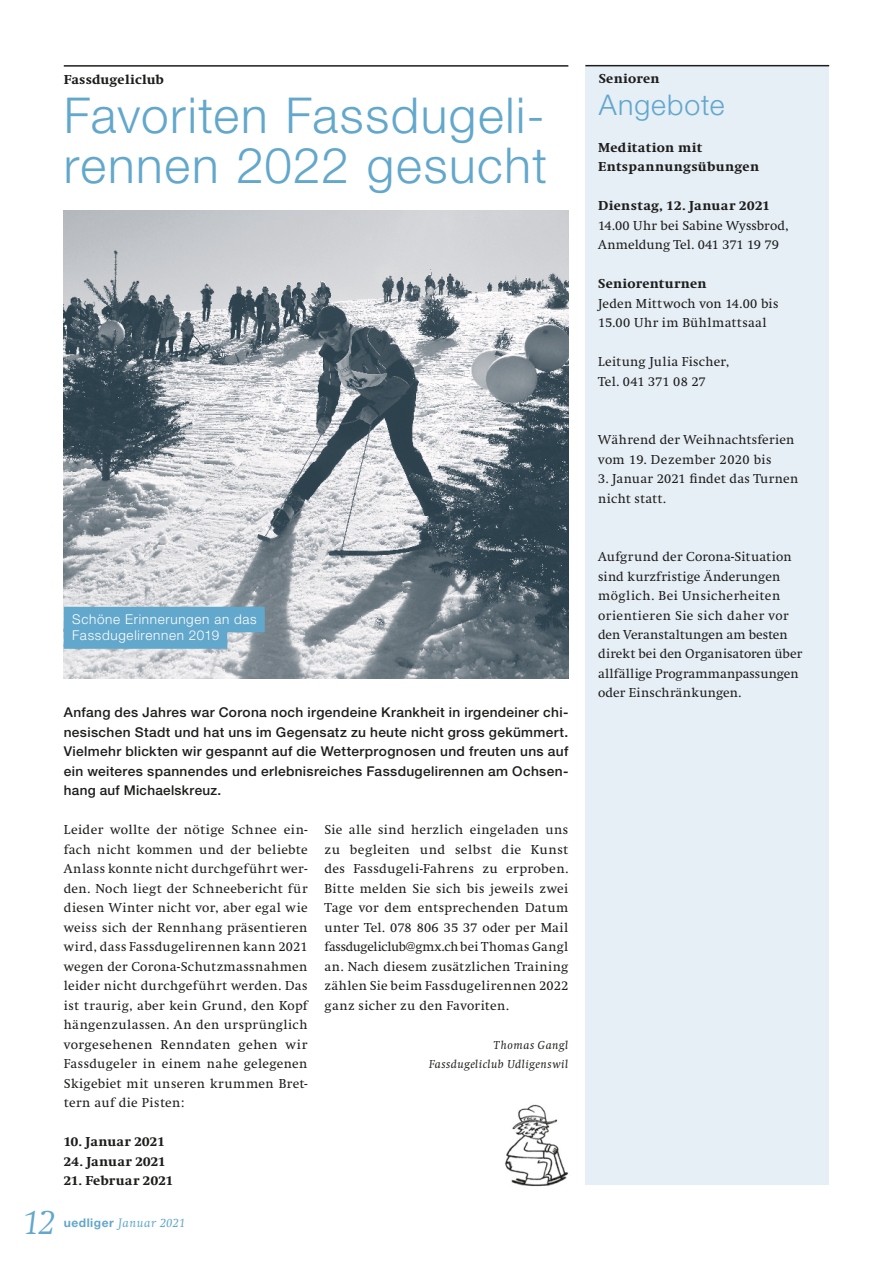
<style>
.page{position:relative;width:893px;height:1263px;background:#fff}
.page>*{position:absolute;margin:0;border:0;box-sizing:border-box;transform-origin:0 0}
.t1{font:300 49.5px/49.5px "Helvetica Neue";letter-spacing:.03em;color:#62a7cc}
.t2{font:italic 300 36px "Swift";color:#62a7cc}
.t3{font:300 28.5px "Helvetica Neue";letter-spacing:.035em;color:#62a7cc}
.t4{font:13.5px/19.5px "Swift";letter-spacing:.015em;color:#1d1d1b}
.t5{font:500 13.5px/19.5px "Helvetica Neue";letter-spacing:.025em;color:#1d1d1b;text-align:justify}
.t6{font:800 13.5px/19.5px "Swift";letter-spacing:.025em;color:#1d1d1b}
.t7{font:300 13.5px/16.5px "Helvetica Neue";letter-spacing:.05em;color:#fff}
.t8{font:italic 12.75px "Swift";letter-spacing:.04em;color:#62a7cc}
.t9{font:italic 12px/19.5px "Swift";letter-spacing:.035em;color:#1d1d1b;text-align:right}
.s1{font-family:"Helvetica Neue";font-weight:700;font-style:normal;font-size:12px}
</style>
<div class="page">
<hr style="left:64px;top:65px;width:504px;height:2px;background:#1d1d1b">
<img style="left:64px;top:210px;width:504px;height:468px">
<div style="left:64px;top:607px;width:201px;height:25px;background:#62a7cc"></div>
<div style="left:64px;top:623px;width:163px;height:26px;background:#62a7cc"></div>
<div style="left:585px;top:66px;width:244px;height:1119px;background:#e4edf6"></div>
<hr style="left:585px;top:65px;width:244px;height:1px;background:#1d1d1b">
<img style="left:504px;top:1104px;width:65px;height:83px">
<p class="t6" style="left:64px;top:70px;width:102px">Fassdugeliclub</p>
<h1 class="t1" style="left:64px;top:90px;width:485px">Favoriten Fassdugeli&shy;rennen 2022 gesucht</h1>
<p class="t7" style="left:72px;top:610px;width:186px">Schöne Erinnerungen an das<br>Fassdugelirennen 2019</p>
<p class="t5" style="left:64px;top:702px;width:506px">Anfang des Jahres war Corona noch irgendeine Krankheit in irgendeiner chi&shy;nesischen Stadt und hat uns im Gegensatz zu heute nicht gross gekümmert.<br>Vielmehr blickten wir gespannt auf die Wetterprognosen und freuten uns auf ein weiteres spannendes und erlebnisreiches Fassdugelirennen am Ochsen&shy;hang auf Michaelskreuz.</p>
<p class="t4" style="left:64px;top:820px;width:245px;text-align:justify">Leider wollte der nötige Schnee ein&shy;fach nicht kommen und der beliebte Anlass konnte nicht durchgeführt wer&shy;den. Noch liegt der Schneebericht für diesen Winter nicht vor, aber egal wie weiss sich der Rennhang präsentieren wird, dass Fassdugelirennen kann 2021 wegen der Corona-Schutzmassnahmen leider nicht durchgeführt werden. Das ist traurig, aber kein Grund, den Kopf hängenzulassen. An den ursprünglich vorgesehenen Renndaten gehen wir Fassdugeler in einem nahe gelegenen Skigebiet mit unseren krummen Bret&shy;tern auf die Pisten:</p>
<p class="t6" style="left:64px;top:1132px;width:103px">10. Januar 2021</p>
<p class="t6" style="left:64px;top:1151px;width:103px">24. Januar 2021</p>
<p class="t6" style="left:64px;top:1171px;width:111px">21. Februar 2021</p>
<p class="t4" style="left:325px;top:820px;width:245px;text-align:justify">Sie alle sind herzlich eingeladen uns zu begleiten und selbst die Kunst des Fassdugeli-Fahrens zu erproben.<br>Bitte melden Sie sich bis jeweils zwei Tage vor dem entsprechenden Datum unter Tel. 078 806 35 37 oder per Mail fassdugeliclub@gmx.ch bei Thomas Gangl an. Nach diesem zusätzlichen Training zählen Sie beim Fassdugelirennen 2022 ganz sicher zu den Favoriten.</p>
<p class="t9" style="left:429px;top:1035px;width:141px">Thomas Gangl<br>Fassdugeliclub Udligenswil</p>
<h2 class="t2" style="left:24px;top:1202px;width:33px">12</h2>
<p class="t8" style="left:64px;top:1216px;width:123px"><span class="s1">uedliger</span> Januar 2021</p>
<p class="t6" style="left:599px;top:69px;width:62px">Senioren</p>
<h3 class="t3" style="left:599px;top:87px;width:127px">Angebote</h3>
<p class="t6" style="left:598px;top:137px;width:162px">Meditation mit<br>Entspannungsübungen</p>
<p class="t6" style="left:598px;top:196px;width:173px">Dienstag, 12. Januar 2021</p>
<p class="t4" style="left:598px;top:216px;width:192px">14.00 Uhr bei Sabine Wyssbrod,<br>Anmeldung Tel. 041 371 19 79</p>
<p class="t6" style="left:598px;top:274px;width:110px">Seniorenturnen</p>
<p class="t4" style="left:598px;top:294px;width:182px">Jeden Mittwoch von 14.00 bis<br>15.00 Uhr im Bühlmattsaal</p>
<p class="t4" style="left:598px;top:352px;width:133px">Leitung Julia Fischer,<br>Tel. 041 371 08 27</p>
<p class="t4" style="left:598px;top:430px;width:198px">Während der Weihnachtsferien vom 19. Dezember 2020 bis</p>
<p class="t4" style="left:598px;top:469px;width:202px">3. Januar 2021 findet das Turnen nicht statt.</p>
<p class="t4" style="left:598px;top:547px;width:206px">Aufgrund der Corona-Situation sind kurzfristige Änderungen möglich. Bei Unsicherheiten orientieren Sie sich daher vor den Veranstaltungen am besten direkt bei den Organisatoren über allfällige Programmanpassungen oder Einschränkungen.</p>
</div>
